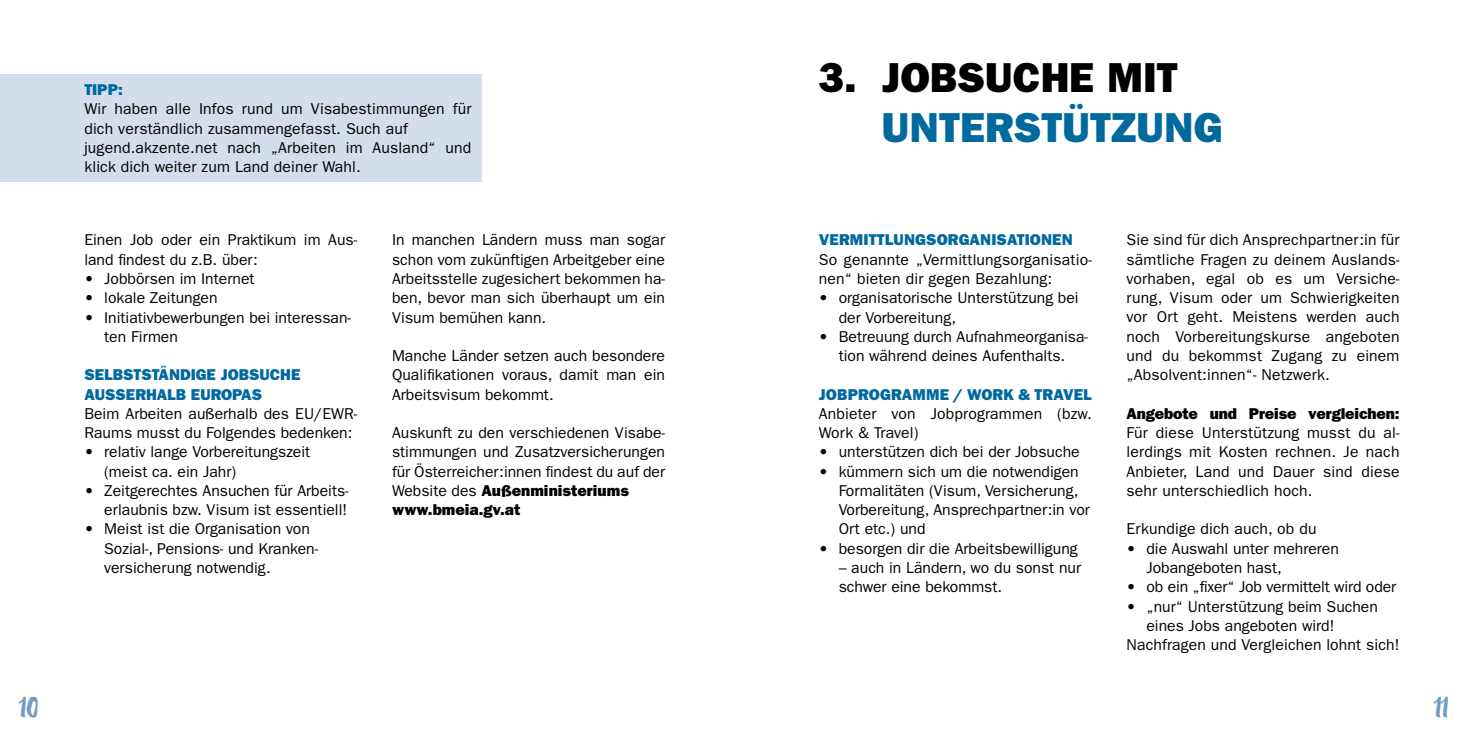
<style>
.page{position:relative;width:1469px;height:735px;background:#fff}
.page>*{position:absolute;margin:0;border:0;box-sizing:border-box;transform-origin:0 0}
.t1{font:44.8px "Debby";color:#719dc4}
.t2{font:42px "ITC Franklin Gothic Std Hvy";color:#000}
.t3{font:42px "ITC Franklin Gothic Std Hvy";color:#00699e}
.t4{font:15.75px/19.2px "ITC Franklin Gothic Std";color:#000}
.t5{font:15.75px/19.2px "ITC Franklin Gothic Std Hvy";color:#00699e}
.t6{font:15.75px/19.2px "ITC Franklin Gothic Std Hvy";letter-spacing:-.005em;color:#000}
.s1{font-family:"ITC Franklin Gothic Std Hvy"}
.s2{font-family:"ITC Franklin Gothic Std"}
</style>
<div class="page">
<div style="left:0;top:74px;width:481px;height:108px;background:#d3ddec"></div>
<p class="t5" style="left:84px;top:80px;width:40px">TIPP:</p>
<p class="t4" style="left:84px;top:99px;width:388px">Wir haben alle Infos rund um Visabestimmungen für dich verständlich zusammengefasst. Such auf jugend.akzente.net nach „Arbeiten im Ausland“ und klick dich weiter zum Land deiner Wahl.</p>
<p class="t4" style="left:84px;top:230px;width:274px">Einen Job oder ein Praktikum im Aus&shy;land findest du z.B. über:</p>
<p class="t4" style="left:84px;top:269px;width:172px"><span class="s1">•</span> Jobbörsen im Internet</p>
<p class="t4" style="left:84px;top:288px;width:135px"><span class="s1">•</span> lokale Zeitungen</p>
<p class="t4" style="left:104px;top:307px;width:248px;text-indent:-20px"><span class="s1">•</span> Initiativbewerbungen bei interessan&shy;ten Firmen</p>
<p class="t5" style="left:84px;top:365px;width:218px">SELBSTSTÄNDIGE JOBSUCHE<br>AUSSERHALB EUROPAS</p>
<p class="t4" style="left:84px;top:404px;width:274px">Beim Arbeiten außerhalb des EU/EWR-<br>Raums musst du Folgendes bedenken:</p>
<p class="t4" style="left:104px;top:442px;width:208px;text-indent:-20px"><span class="s1">•</span> relativ lange Vorbereitungszeit (meist ca. ein Jahr)</p>
<p class="t4" style="left:84px;top:481px;width:266px;text-align:right"><span class="s1">•</span> Zeitgerechtes Ansuchen für Arbeits&shy;erlaubnis bzw. Visum ist essentiell!</p>
<p class="t4" style="left:104px;top:519px;width:215px;text-indent:-20px"><span class="s1">•</span> Meist ist die Organisation von<br>Sozial-, Pensions- und Kranken&shy;versicherung notwendig.</p>
<p class="t4" style="left:392px;top:230px;width:274px;text-align:justify">In manchen Ländern muss man sogar schon vom zukünftigen Arbeitgeber eine Arbeitsstelle zugesichert bekommen ha&shy;ben, bevor man sich überhaupt um ein Visum bemühen kann.</p>
<p class="t4" style="left:392px;top:346px;width:274px;text-align:justify">Manche Länder setzen auch besondere Qualifikationen voraus, damit man ein Arbeitsvisum bekommt.</p>
<p class="t4" style="left:392px;top:423px;width:274px;text-align:justify">Auskunft zu den verschiedenen Visabe&shy;stimmungen und Zusatzversicherungen für Österreicher:innen findest du auf der</p>
<p class="t6" style="left:392px;top:480px;width:238px"><span class="s2">Website des</span> Außenministeriums www.bmeia.gv.at</p>
<h2 class="t2" style="left:819px;top:53px;width:360px">3. JOBSUCHE MIT</h2>
<h2 class="t3" style="left:882px;top:103px;width:342px">UNTERSTÜTZUNG</h2>
<p class="t5" style="left:819px;top:230px;width:255px">VERMITTLUNGSORGANISATIONEN</p>
<p class="t4" style="left:819px;top:250px;width:274px">So genannte „Vermittlungsorganisatio&shy;nen“ bieten dir gegen Bezahlung:</p>
<p class="t4" style="left:838px;top:288px;width:241px;text-indent:-20px"><span class="s1">•</span> organisatorische Unterstützung bei der Vorbereitung,</p>
<p class="t4" style="left:819px;top:327px;width:271px;text-align:center"><span class="s1">•</span> Betreuung durch Aufnahmeorganisa&shy;tion während deines Aufenthalts.</p>
<p class="t5" style="left:819px;top:384px;width:274px">JOBPROGRAMME / WORK &amp; TRAVEL</p>
<p class="t4" style="left:819px;top:404px;width:274px">Anbieter von Jobprogrammen (bzw.<br>Work &amp; Travel)</p>
<p class="t4" style="left:819px;top:442px;width:262px"><span class="s1">•</span> unterstützen dich bei der Jobsuche</p>
<p class="t4" style="left:838px;top:461px;width:253px;text-indent:-20px"><span class="s1">•</span> kümmern sich um die notwendigen<br>Formalitäten (Visum, Versicherung,<br>Vorbereitung, Ansprechpartner:in vor<br>Ort etc.) und</p>
<p class="t4" style="left:819px;top:538px;width:260px"><span class="s1">•</span> besorgen dir die Arbeitsbewilligung</p>
<p class="t4" style="left:838px;top:558px;width:244px">– auch in Ländern, wo du sonst nur schwer eine bekommst.</p>
<p class="t4" style="left:1126px;top:230px;width:274px;text-align:justify">Sie sind für dich Ansprechpartner:in für sämtliche Fragen zu deinem Auslands&shy;vorhaben, egal ob es um Versiche&shy;rung, Visum oder um Schwierigkeiten vor Ort geht. Meistens werden auch noch Vorbereitungskurse angeboten und du bekommst Zugang zu einem „Absolvent:innen“- Netzwerk.</p>
<p class="t6" style="left:1126px;top:403px;width:274px">Angebote und Preise vergleichen:</p>
<p class="t4" style="left:1126px;top:423px;width:274px;text-align:justify">Für diese Unterstützung musst du al&shy;lerdings mit Kosten rechnen. Je nach Anbieter, Land und Dauer sind diese sehr unterschiedlich hoch.</p>
<p class="t4" style="left:1126px;top:519px;width:191px">Erkundige dich auch, ob du</p>
<p class="t4" style="left:1146px;top:538px;width:194px;text-indent:-20px"><span class="s1">•</span> die Auswahl unter mehreren<br>Jobangeboten hast,</p>
<p class="t4" style="left:1126px;top:577px;width:271px"><span class="s1">•</span> ob ein „fixer“ Job vermittelt wird oder</p>
<p class="t4" style="left:1126px;top:596px;width:253px"><span class="s1">•</span> „nur“ Unterstützung beim Suchen</p>
<p class="t4" style="left:1146px;top:615px;width:190px">eines Jobs angeboten wird!</p>
<p class="t4" style="left:1126px;top:634px;width:274px">Nachfragen und Vergleichen lohnt sich!</p>
<h1 class="t1" style="left:20px;top:674px;width:21px">10</h1>
<h1 class="t1" style="left:1434px;top:674px;width:16px">11</h1>
</div>
